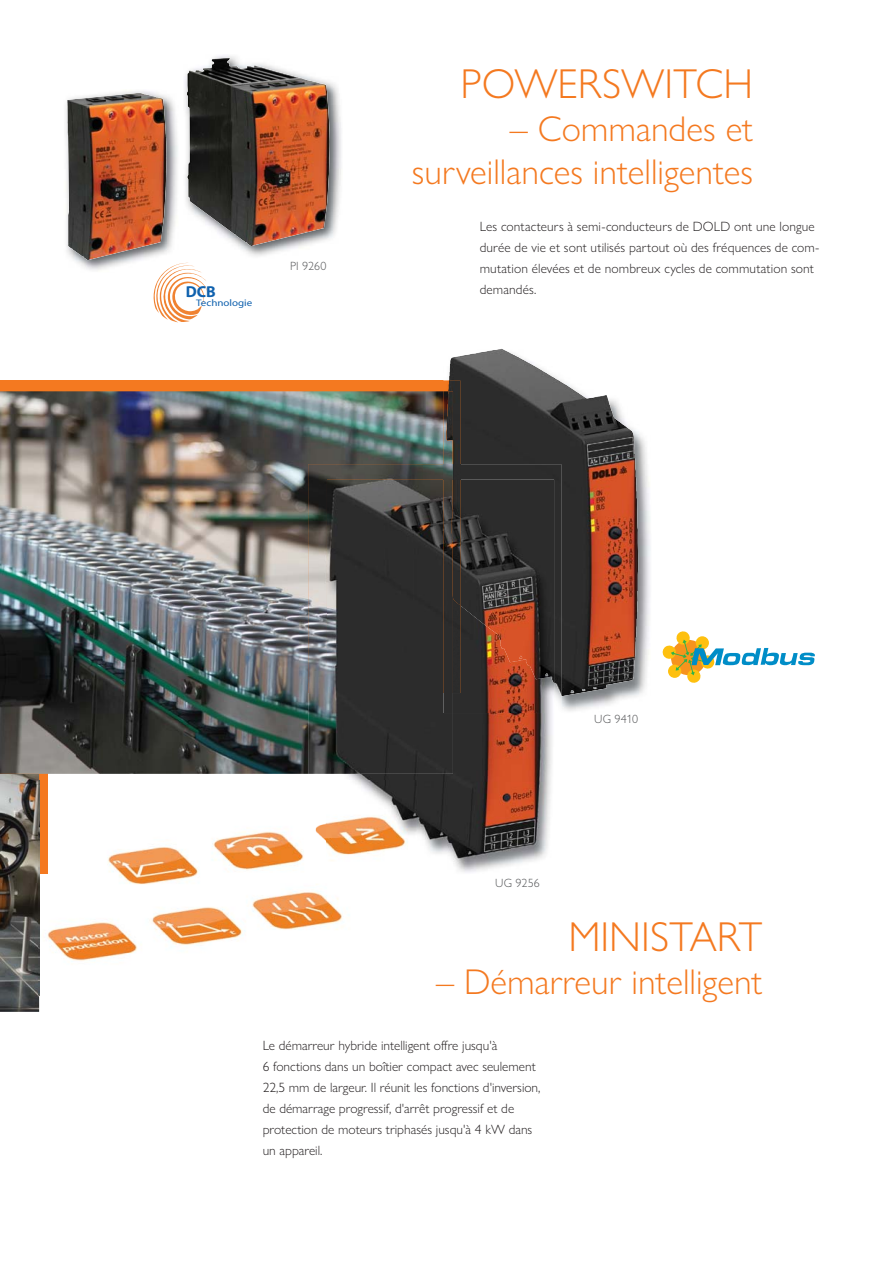
<style>
.page{position:relative;width:893px;height:1263px;background:#fff}
.page>*{position:absolute;margin:0;border:0;box-sizing:border-box;transform-origin:0 0}
.t1{font:300 42px "Gill Sans Nova";color:#f47920}
.t2{font:300 36px/43.2px "Gill Sans Nova";color:#f47920;text-align:right}
.t3{font:700 15.9px "Myriad";color:#0f61ae}
.t4{font:300 13.5px/21px "Gill Sans Nova";color:#231f20}
.t5{font:300 12px "Gill Sans Nova";letter-spacing:.01em;color:#58595b}
.t6{font:9.6px "Myriad";color:#0f61ae;scale:1.14 1}
</style>
<div class="page">
<div style="left:0;top:381px;width:460px;height:312px;background:#f47920"></div>
<img style="left:0;top:774px;width:39px;height:238px">
<img style="left:0;top:391px;width:443px;height:383px">
<svg style="left:663px;top:631px;width:152px;height:52px"></svg>
<img style="left:185px;top:56px;width:156px;height:200px">
<img style="left:187px;top:58px;width:143px;height:188px">
<img style="left:66px;top:91px;width:112px;height:179px">
<img style="left:67px;top:93px;width:72px;height:167px">
<svg style="left:154px;top:263px;width:54px;height:59px"></svg>
<img style="left:561px;top:395px;width:90px;height:316px">
<img style="left:443px;top:391px;width:6px;height:89px">
<img style="left:449px;top:350px;width:142px;height:346px">
<img style="left:448px;top:381px;width:12px;height:83px">
<img style="left:446px;top:391px;width:7px;height:73px">
<img style="left:345px;top:713px;width:207px;height:160px">
<img style="left:308px;top:464px;width:135px;height:310px">
<img style="left:555px;top:696px;width:6px;height:8px">
<img style="left:460px;top:464px;width:101px;height:232px">
<img style="left:453px;top:464px;width:7px;height:134px">
<svg style="left:452px;top:464px;width:1px;height:16px"></svg>
<img style="left:327px;top:480px;width:126px;height:294px">
<img style="left:453px;top:683px;width:101px;height:30px">
<img style="left:453px;top:598px;width:7px;height:95px">
<img style="left:460px;top:480px;width:94px;height:203px">
<img style="left:452px;top:480px;width:1px;height:118px">
<img style="left:39px;top:831px;width:304px;height:165px">
<img style="left:39px;top:781px;width:9px;height:93px">
<img style="left:308px;top:781px;width:108px;height:93px">
<p class="t3" style="left:186px;top:286px;width:32px">DCB</p>
<p class="t6" style="left:196px;top:300px;width:51px">Technologie</p>
<p class="t5" style="left:290px;top:262px;width:38px">PI 9260</p>
<h1 class="t1" style="left:460px;top:69px;width:294px">POWERSWITCH</h1>
<h2 class="t2" style="left:412px;top:111px;width:343px">– Commandes et surveillances intelligentes</h2>
<p class="t4" style="left:480px;top:218px;width:341px">Les contacteurs à semi-conducteurs de DOLD ont une longue durée de vie et sont utilisés partout où des fréquences de com&shy;mutation élevées et de nombreux cycles de commutation sont demandés.</p>
<p class="t5" style="left:594px;top:715px;width:45px">UG 9410</p>
<p class="t5" style="left:495px;top:878px;width:46px">UG 9256</p>
<h1 class="t1" style="left:568px;top:922px;width:196px">MINISTART</h1>
<h2 class="t2" style="left:436px;top:964px;width:328px">– Démarreur intelligent</h2>
<p class="t4" style="left:263px;top:1036px;width:279px">Le démarreur hybride intelligent offre jusqu'à<br>6 fonctions dans un boîtier compact avec seulement 22,5 mm de largeur. Il réunit les fonctions d'inversion, de démarrage progressif, d'arrêt progressif et de protection de moteurs triphasés jusqu'à 4 kW dans un appareil.</p>
</div>
